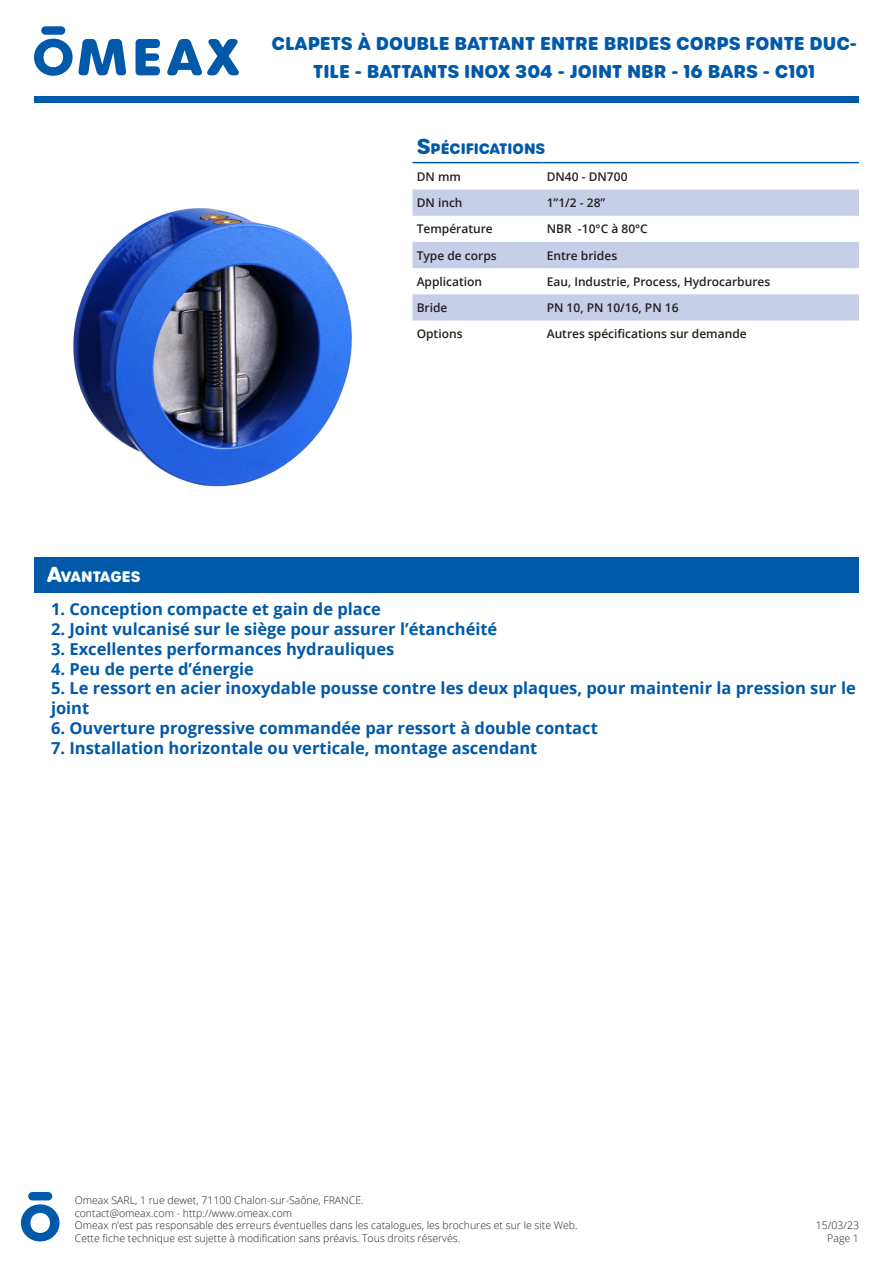
<style>
.page{position:relative;width:893px;height:1263px;background:#fff}
.page>*{position:absolute;margin:0;border:0;box-sizing:border-box;transform-origin:0 0}
.Titre_Fiche{font:700 18px/28.8px "Urbane Rounded";color:#0159a9;text-align:center}
.Texte_std_pucs{font:700 16.5px/19.8px "Open Sans";color:#0159a9}
.Titre_Tableau{font:700 14.7px "Urbane Rounded";color:#0159a9}
.Titre_std_blanc{font:700 14.7px "Urbane Rounded";letter-spacing:-.005em;color:#fff}
.Texte_std{font:600 12px "Open Sans";color:#231f20}
.t1{font:300 10.5px/12.6px "Open Sans";color:#231f20}
.s1{font-size:21px}
</style>
<div class="page">
<svg style="left:21px;top:1204px;width:39px;height:37px"></svg>
<div style="left:28px;top:1192px;width:24px;height:8px;background:#0159a9;border-radius:4px"></div>
<div style="left:34px;top:96px;width:825px;height:7px;background:#0159a9"></div>
<div style="left:41px;top:26px;width:24px;height:9px;background:#0159a9;border-radius:4px"></div>
<svg style="left:34px;top:38px;width:92px;height:38px"></svg>
<svg style="left:136px;top:39px;width:24px;height:36px"></svg>
<svg style="left:167px;top:39px;width:72px;height:36px"></svg>
<img style="left:73px;top:208px;width:279px;height:279px">
<svg style="left:412px;top:190px;width:447px;height:130px;fill:#c7cee8"></svg>
<hr style="left:412px;top:162px;width:130px;height:1px;background:#0159a9">
<hr style="left:542px;top:162px;width:317px;height:1px;background:#0159a9">
<div style="left:34px;top:557px;width:825px;height:35px;background:#0159a9"></div>
<p class="Titre_Fiche" style="left:272px;top:29px;width:587px">CLAPETS À DOUBLE BATTANT ENTRE BRIDES CORPS FONTE DUC-<br>TILE - BATTANTS INOX 304 - JOINT NBR - 16 BARS - C101</p>
<p class="Titre_Tableau" style="left:417px;top:139px;width:129px"><span class="s1">S</span>PÉCIFICATIONS</p>
<p class="Texte_std" style="left:417px;top:168px;width:46px">DN mm</p>
<p class="Texte_std" style="left:547px;top:168px;width:82px">DN40 - DN700</p>
<p class="Texte_std" style="left:417px;top:195px;width:47px">DN inch</p>
<p class="Texte_std" style="left:547px;top:195px;width:60px">1”1/2 - 28”</p>
<p class="Texte_std" style="left:417px;top:221px;width:78px">Température</p>
<p class="Texte_std" style="left:547px;top:221px;width:103px">NBR -10°C à 80°C</p>
<p class="Texte_std" style="left:417px;top:247px;width:82px">Type de corps</p>
<p class="Texte_std" style="left:547px;top:247px;width:72px">Entre brides</p>
<p class="Texte_std" style="left:417px;top:273px;width:67px">Application</p>
<p class="Texte_std" style="left:547px;top:273px;width:225px">Eau, Industrie, Process, Hydrocarbures</p>
<p class="Texte_std" style="left:417px;top:299px;width:32px">Bride</p>
<p class="Texte_std" style="left:547px;top:299px;width:133px">PN 10, PN 10/16, PN 16</p>
<p class="Texte_std" style="left:417px;top:326px;width:47px">Options</p>
<p class="Texte_std" style="left:547px;top:326px;width:202px">Autres spécifications sur demande</p>
<p class="Titre_std_blanc" style="left:47px;top:566px;width:94px"><span class="s1">A</span>VANTAGES</p>
<p class="Texte_std_pucs" style="left:51px;top:599px;width:331px">1. Conception compacte et gain de place</p>
<p class="Texte_std_pucs" style="left:51px;top:619px;width:448px">2. Joint vulcanisé sur le siège pour assurer l’étanchéité</p>
<p class="Texte_std_pucs" style="left:51px;top:638px;width:345px">3. Excellentes performances hydrauliques</p>
<p class="Texte_std_pucs" style="left:51px;top:658px;width:204px">4. Peu de perte d’énergie</p>
<p class="Texte_std_pucs" style="left:51px;top:678px;width:806px">5. Le ressort en acier inoxydable pousse contre les deux plaques, pour maintenir la pression sur le joint</p>
<p class="Texte_std_pucs" style="left:51px;top:718px;width:548px">6. Ouverture progressive commandée par ressort à double contact</p>
<p class="Texte_std_pucs" style="left:51px;top:737px;width:488px">7. Installation horizontale ou verticale, montage ascendant</p>
<p class="t1" style="left:75px;top:1193px;width:504px">Omeax SARL, 1 rue dewet, 71100 Chalon-sur-Saône, FRANCE.<br>contact@omeax.com - http://www.omeax.com<br>Omeax n’est pas responsable des erreurs éventuelles dans les catalogues, les brochures et sur le site Web.<br>Cette fiche technique est sujette à modification sans préavis. Tous droits réservés.</p>
<p class="t1" style="left:816px;top:1219px;width:45px;text-align:right">15/03/23<br>Page 1</p>
</div>
